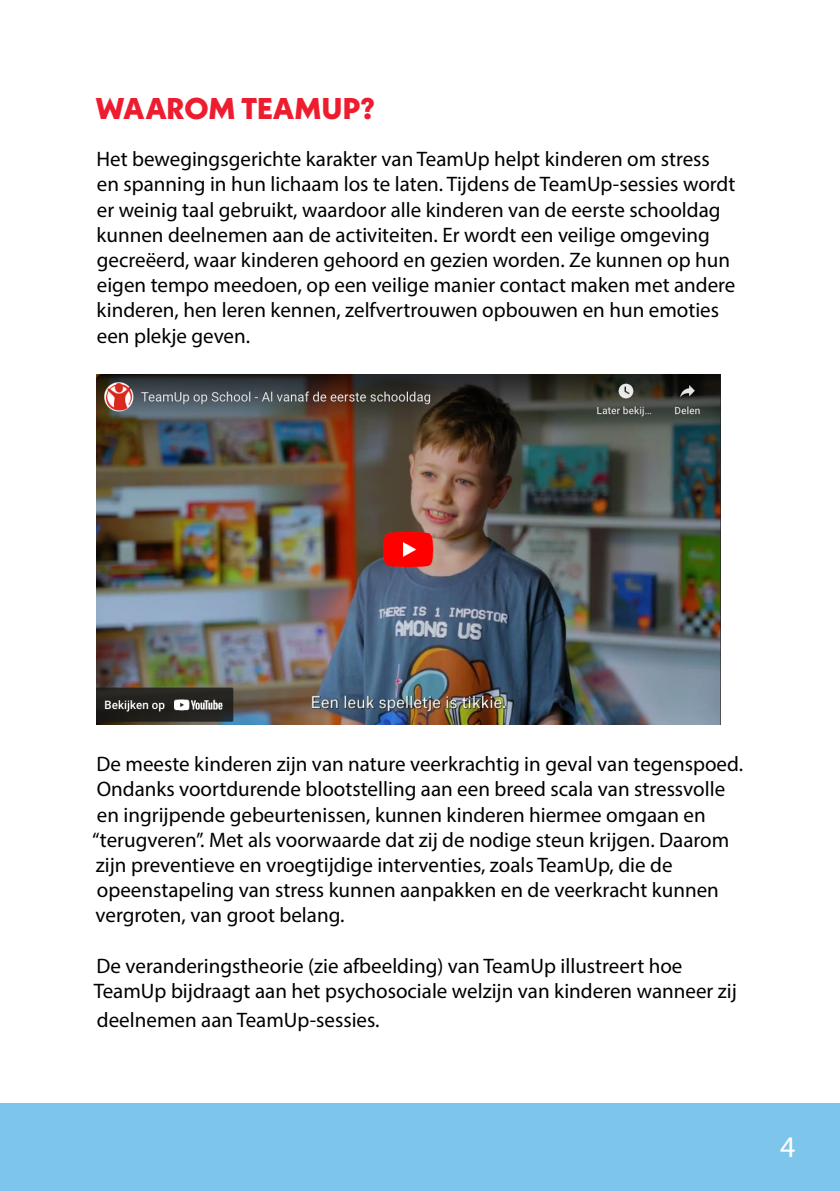
<style>
.page{position:relative;width:840px;height:1191px;background:#fff}
.page>*{position:absolute;margin:0;border:0;box-sizing:border-box;transform-origin:0 0}
.t1{font:800 30px "Neue Kabel";letter-spacing:-.005em;color:#ed1c2e}
.t2{font:30px "Myriad Pro";color:#fff}
.t3{font:21px/25.2px "Myriad Pro";color:#000}
</style>
<div class="page">
<div style="left:0;top:1103px;width:839px;height:88px;background:#7dc5ea"></div>
<img style="left:96px;top:374px;width:624px;height:350px">
<h1 class="t1" style="left:95px;top:89px;width:281px">WAAROM TEAMUP?</h1>
<p class="t3" style="left:96px;top:146px;width:640px">Het bewegingsgerichte karakter van TeamUp helpt kinderen om stress en spanning in hun lichaam los te laten. Tijdens de TeamUp-sessies wordt er weinig taal gebruikt, waardoor alle kinderen van de eerste schooldag kunnen deelnemen aan de activiteiten. Er wordt een veilige omgeving gecreëerd, waar kinderen gehoord en gezien worden. Ze kunnen op hun eigen tempo meedoen, op een veilige manier contact maken met andere kinderen, hen leren kennen, zelfvertrouwen opbouwen en hun emoties een plekje geven.</p>
<p class="t3" style="left:92px;top:751px;width:652px">De meeste kinderen zijn van nature veerkrachtig in geval van tegenspoed.<br>Ondanks voortdurende blootstelling aan een breed scala van stressvolle en ingrijpende gebeurtenissen, kunnen kinderen hiermee omgaan en “terugveren”. Met als voorwaarde dat zij de nodige steun krijgen. Daarom zijn preventieve en vroegtijdige interventies, zoals TeamUp, die de opeenstapeling van stress kunnen aanpakken en de veerkracht kunnen vergroten, van groot belang.</p>
<p class="t3" style="left:94px;top:953px;width:644px">De veranderingstheorie (zie afbeelding) van TeamUp illustreert hoe<br>TeamUp bijdraagt aan het psychosociale welzijn van kinderen wanneer zij</p>
<p class="t3" style="left:97px;top:1007px;width:284px">deelnemen aan TeamUp-sessies.</p>
<h1 class="t2" style="left:779px;top:1128px;width:17px">4</h1>
</div>
